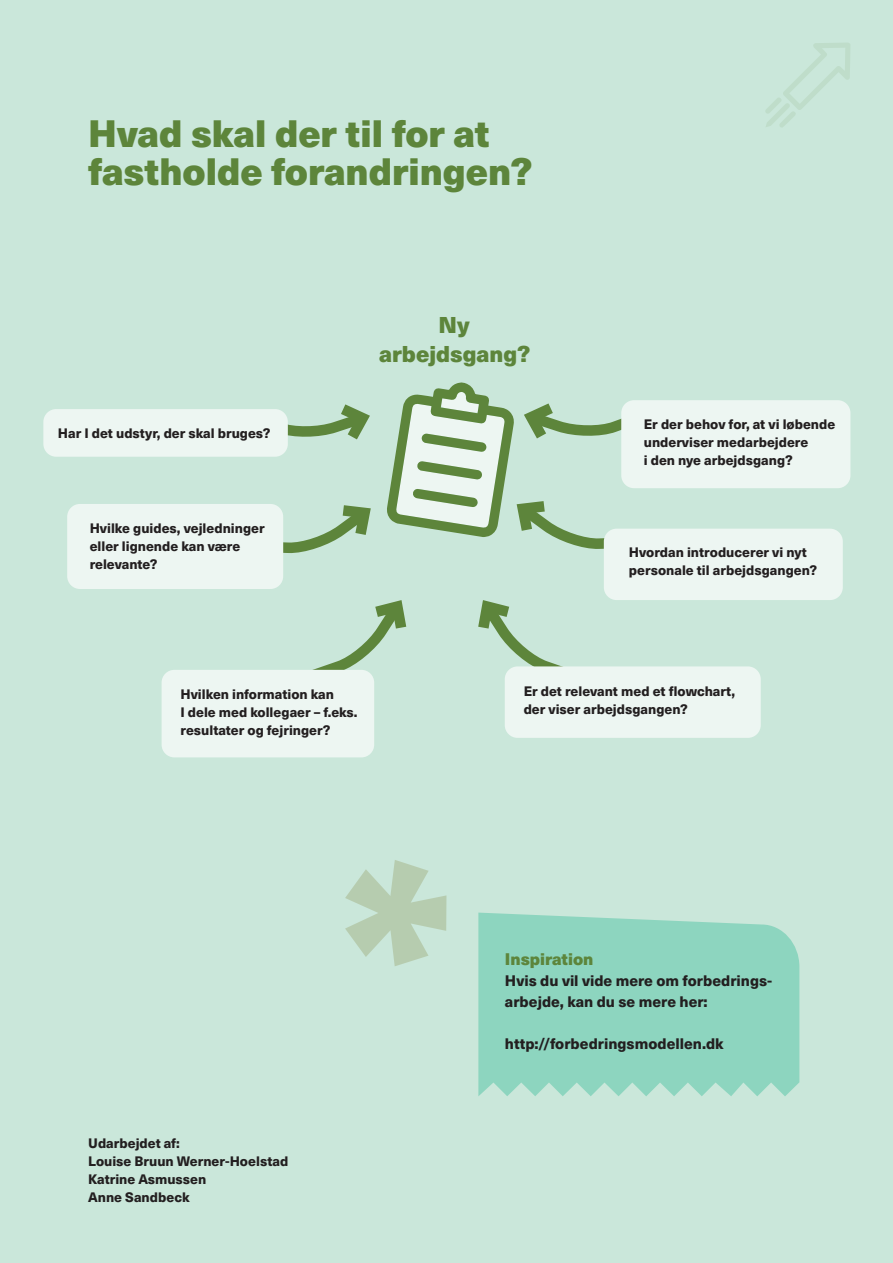
<style>
.page{position:relative;width:893px;height:1263px;background:#cae7da}
.page>*{position:absolute;margin:0;border:0;box-sizing:border-box;transform-origin:0 0}
.t1{font:900 37.5px/37.5px "Neue Haas Unica";color:#5d853b}
.t2{font:900 22.5px/28.5px "Neue Haas Unica";color:#5d853b;text-align:center}
.t3{font:900 16.5px "Neue Haas Unica";color:#5d853b}
.t4{font:800 15px/21px "Neue Haas Unica";color:#231f20}
.t5{font:800 13.5px/18px "Neue Haas Unica";color:#231f20}
</style>
<div class="page">
<svg style="left:313px;top:600px;width:94px;height:79px"></svg>
<svg style="left:288px;top:404px;width:82px;height:36px"></svg>
<div style="left:43px;top:409px;width:245px;height:48px;background:#edf6f2;border-radius:13px"></div>
<svg style="left:274px;top:504px;width:97px;height:49px"></svg>
<div style="left:67px;top:504px;width:216px;height:85px;background:#edf6f2;border-radius:13px"></div>
<div style="left:162px;top:670px;width:212px;height:87px;background:#edf6f2;border-radius:13px"></div>
<svg style="left:478px;top:600px;width:83px;height:66px"></svg>
<div style="left:505px;top:666px;width:256px;height:72px;background:#edf6f2;border-radius:13px"></div>
<div style="left:621px;top:400px;width:229px;height:88px;background:#edf6f2;border-radius:13px"></div>
<div style="left:604px;top:529px;width:239px;height:71px;background:#edf6f2;border-radius:13px"></div>
<svg style="left:478px;top:912px;width:321px;height:184px;background:#91d6c0"></svg>
<svg style="left:345px;top:860px;width:101px;height:106px"></svg>
<svg style="left:387px;top:382px;width:266px;height:167px"></svg>
<svg style="left:765px;top:43px;width:85px;height:84px"></svg>
<h1 class="t1" style="left:88px;top:113px;width:446px">Hvad skal der til for at fastholde forandringen?</h1>
<p class="t5" style="left:58px;top:423px;width:214px">Har I det udstyr, der skal bruges?</p>
<p class="t5" style="left:90px;top:518px;width:176px">Hvilke guides, vejledninger eller lignende kan være relevante?</p>
<h2 class="t2" style="left:379px;top:310px;width:153px">Ny arbejdsgang?</h2>
<p class="t5" style="left:644px;top:414px;width:193px">Er der behov for, at vi løbende underviser medarbejdere<br>i den nye arbejdsgang?</p>
<p class="t5" style="left:629px;top:542px;width:190px">Hvordan introducerer vi nyt personale til arbejdsgangen?</p>
<p class="t5" style="left:180px;top:685px;width:179px">Hvilken information kan<br>I dele med kollegaer – f.eks. resultater og fejringer?</p>
<p class="t5" style="left:524px;top:681px;width:213px">Er det relevant med et flowchart, der viser arbejdsgangen?</p>
<p class="t5" style="left:88px;top:1133px;width:202px">Udarbejdet af:<br>Louise Bruun Werner-Hoelstad<br>Katrine Asmussen<br>Anne Sandbeck</p>
<p class="t3" style="left:505px;top:946px;width:90px">Inspiration</p>
<p class="t4" style="left:505px;top:969px;width:269px">Hvis du vil vide mere om forbedrings&shy;arbejde, kan du se mere her:</p>
<p class="t4" style="left:505px;top:1032px;width:220px">http://forbedringsmodellen.dk</p>
</div>
